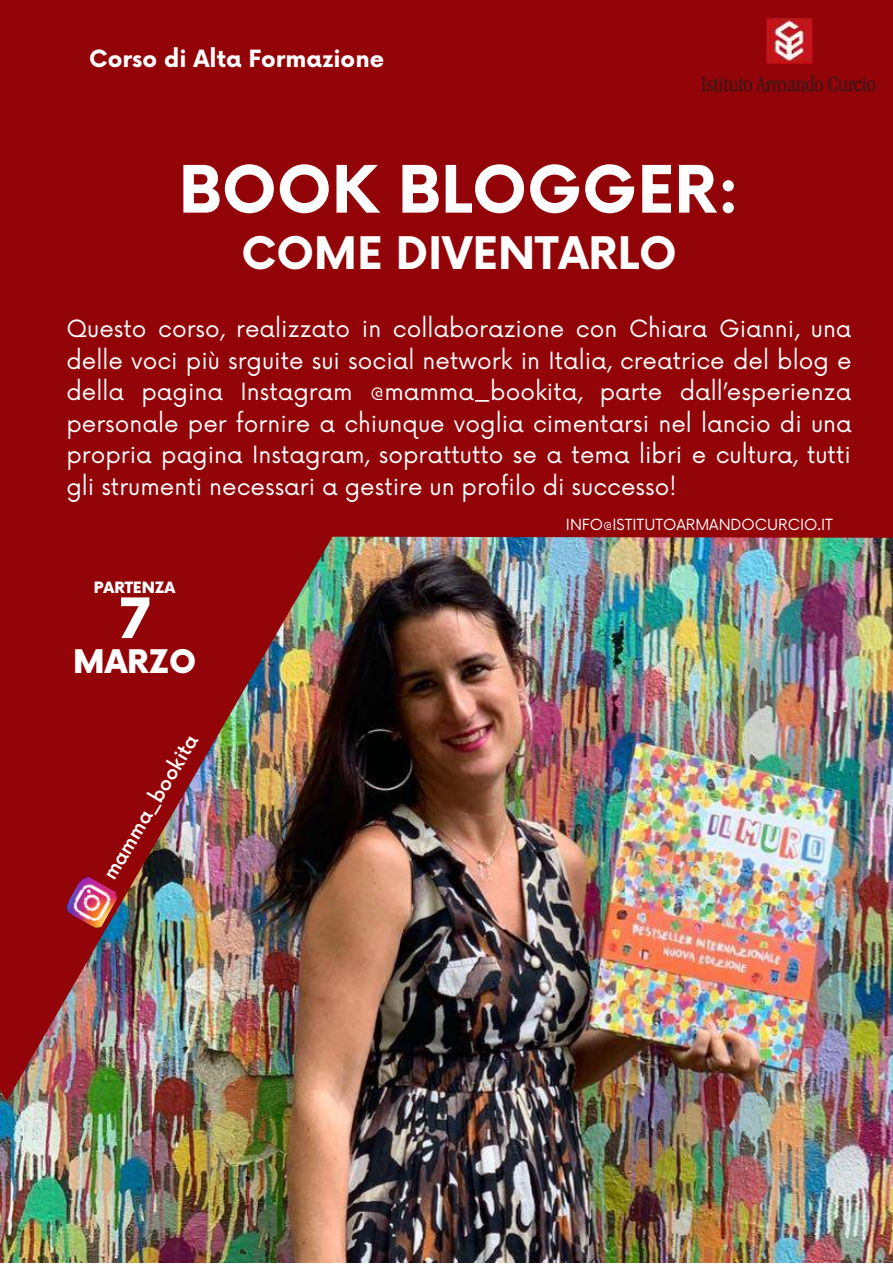
<style>
.page{position:relative;width:893px;height:1264px;background:#fff}
.page>*{position:absolute;margin:0;border:0;box-sizing:border-box;transform-origin:0 0}
.t1{font:700 63.6px "Now";color:#fff}
.t2{font:900 54.15px "Now";color:#fff}
.t3{font:700 43.65px "Now";color:#fff}
.t4{font:900 31.65px "Now";color:#fff}
.t5{font:23.25px/31.5px "Now";color:#fff;text-align:justify}
.t6{font:700 23.25px "Now";color:#fff}
.t7{font:500 19.5px "Now";color:#fff}
.t8{font:900 15.15px "Now";color:#fff}
.t9{font:15px "Now";color:#fff}
</style>
<div class="page">
<img style="left:0;top:538px;width:892px;height:724px">
<div style="left:790px;top:0;width:102px;height:538px;background:#920408"></div>
<img style="left:0;top:0;width:790px;height:1101px">
<img style="left:701px;top:3px;width:173px;height:114px">
<img style="left:63px;top:873px;width:57px;height:57px">
<p class="t6" style="left:89px;top:41px;width:296px">Corso di Alta Formazione</p>
<h1 class="t1" style="left:179px;top:142px;width:562px">BOOK BLOGGER:</h1>
<h3 class="t3" style="left:241px;top:220px;width:437px">COME DIVENTARLO</h3>
<p class="t5" style="left:66px;top:311px;width:786px">Questo corso, realizzato in collaborazione con Chiara Gianni, una delle voci più srguite sui social network in Italia, creatrice del blog e della pagina Instagram @mamma_bookita, parte dall’esperienza personale per fornire a chiunque voglia cimentarsi nel lancio di una propria pagina Instagram, soprattutto se a tema libri e cultura, tutti gli strumenti necessari a gestire un profilo di successo!</p>
<p class="t8" style="left:94px;top:576px;width:83px">PARTENZA</p>
<h2 class="t2" style="left:119px;top:579px;width:32px">7</h2>
<h3 class="t4" style="left:73px;top:638px;width:124px">MARZO</h3>
<p class="t7" style="left:95px;top:869px;width:166px;rotate:-59deg">mamma_bookita</p>
<p class="t9" style="left:566px;top:512px;width:268px">INFO@ISTITUTOARMANDOCURCIO.IT</p>
</div>
